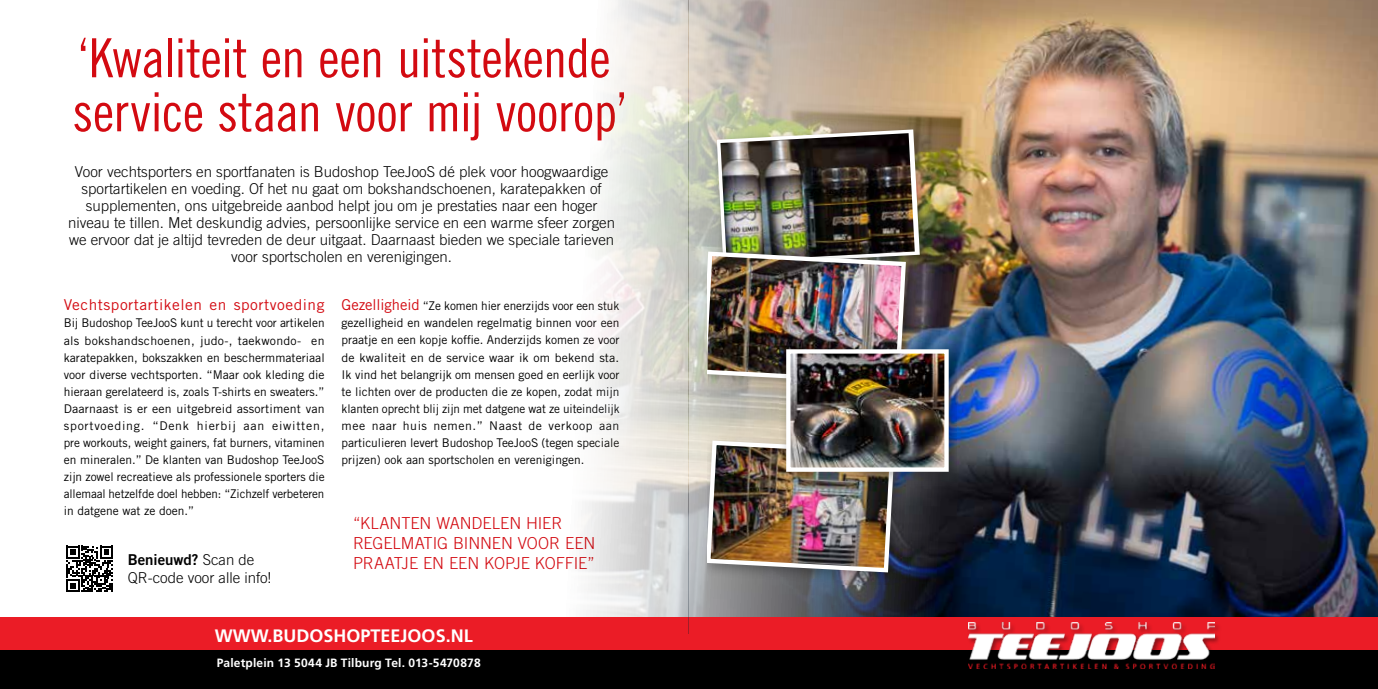
<style>
.page{position:relative;width:1378px;height:689px;background:#fff}
.page>*{position:absolute;margin:0;border:0;box-sizing:border-box;transform-origin:0 0}
.t1{font:54px/54px "Trade Gothic LT Std Cn 18";letter-spacing:-.01em;color:#d30a11}
.t2{font:700 18px "Frutiger LT Std";color:#fff}
.t3{font:300 16.5px/19.8px "Trade Gothic LT Std";color:#d30a11}
.t4{font:300 15px/17px "Trade Gothic LT Std";color:#000;text-align:center}
.t5{font:15px "Trade Gothic LT Std";letter-spacing:.035em;color:#d30a11}
.t6{font:15px "Trade Gothic LT Std Bd 2";color:#000}
.t7{font:12px/17px "Trade Gothic LT Std";color:#000;text-align:justify}
.t8{font:700 12px "Frutiger LT Std";letter-spacing:.015em;color:#fff}
.s1{font-family:"Trade Gothic LT Std";font-weight:300}
.s2{font-size:15px;color:#d30a11}
</style>
<div class="page">
<img style="left:582px;top:0;width:796px;height:617px">
<div style="left:0;top:617px;width:689px;height:45px;background:#eb1c26"></div>
<svg style="left:66px;top:546px;width:47px;height:46px"></svg>
<div style="left:0;top:651px;width:689px;height:38px;background:#000"></div>
<div style="left:712px;top:125px;width:216px;height:149px;background:#000;opacity:.3"></div>
<div style="left:707px;top:245px;width:212px;height:153px;background:#000;opacity:.3"></div>
<img style="left:707px;top:128px;width:214px;height:258px">
<div style="left:707px;top:434px;width:201px;height:150px;background:#000;opacity:.3"></div>
<img style="left:707px;top:438px;width:189px;height:137px">
<div style="left:779px;top:342px;width:178px;height:144px;background:#000;opacity:.3"></div>
<img style="left:791px;top:354px;width:152px;height:113px">
<div style="left:786px;top:349px;width:162px;height:123px;border:4px solid #fff"></div>
<div style="left:689px;top:617px;width:689px;height:45px;background:#eb1c26"></div>
<div style="left:689px;top:651px;width:689px;height:38px;background:#000"></div>
<div style="left:967px;top:622px;width:254px;height:53px;background:#000;opacity:.4"></div>
<img style="left:968px;top:623px;width:246px;height:45px">
<h1 class="t1" style="left:72px;top:30px;width:557px">‘Kwaliteit en een uitstekende service staan voor mij voorop’</h1>
<p class="t4" style="left:68px;top:163px;width:548px">Voor vechtsporters en sportfanaten is Budoshop TeeJooS dé plek voor hoogwaardige sportartikelen en voeding. Of het nu gaat om bokshandschoenen, karatepakken of supplementen, ons uitgebreide aanbod helpt jou om je prestaties naar een hoger niveau te tillen. Met deskundig advies, persoonlijke service en een warme sfeer zorgen we ervoor dat je altijd tevreden de deur uitgaat. Daarnaast bieden we speciale tarieven voor sportscholen en verenigingen.</p>
<p class="t5" style="left:64px;top:296px;width:262px">Vechtsportartikelen en sportvoeding</p>
<p class="t7" style="left:64px;top:315px;width:262px">Bij Budoshop TeeJooS kunt u terecht voor artikelen als bokshandschoenen, judo-, taekwondo- en karatepakken, bokszakken en beschermmateriaal voor diverse vechtsporten. “Maar ook kleding die hieraan gerelateerd is, zoals T-shirts en sweaters.” Daarnaast is er een uitgebreid assortiment van sportvoeding. “Denk hierbij aan eiwitten, pre workouts, weight gainers, fat burners, vitaminen en mineralen.” De klanten van Budoshop TeeJooS zijn zowel recreatieve als professionele sporters die allemaal hetzelfde doel hebben: “Zichzelf verbeteren in datgene wat ze doen.”</p>
<p class="t6" style="left:128px;top:550px;width:128px">Benieuwd? <span class="s1">Scan de</span></p>
<p class="t4" style="left:128px;top:569px;width:145px">QR-code voor alle info!</p>
<p class="t7" style="left:342px;top:298px;width:279px"><span class="s2">Gezelligheid</span> “ Ze komen hier enerzijds voor een stuk gezelligheid en wandelen regelmatig binnen voor een praatje en een kopje koffie. Anderzijds komen ze voor de kwaliteit en de service waar ik om bekend sta.<br>Ik vind het belangrijk om mensen goed en eerlijk voor te lichten over de producten die ze kopen, zodat mijn klanten oprecht blij zijn met datgene wat ze uiteindelijk mee naar huis nemen.” Naast de verkoop aan particulieren levert Budoshop TeeJooS (tegen speciale prijzen) ook aan sportscholen en verenigingen.</p>
<h3 class="t3" style="left:353px;top:513px;width:244px">“KLANTEN WANDELEN HIER<br>REGELMATIG BINNEN VOOR EEN<br>PRAATJE EN EEN KOPJE KOFFIE”</h3>
<h2 class="t2" style="left:215px;top:625px;width:259px">WWW.BUDOSHOPTEEJOOS.NL</h2>
<p class="t8" style="left:217px;top:656px;width:265px">Paletplein 13 5044 JB Tilburg Tel. 013-5470878</p>
</div>
